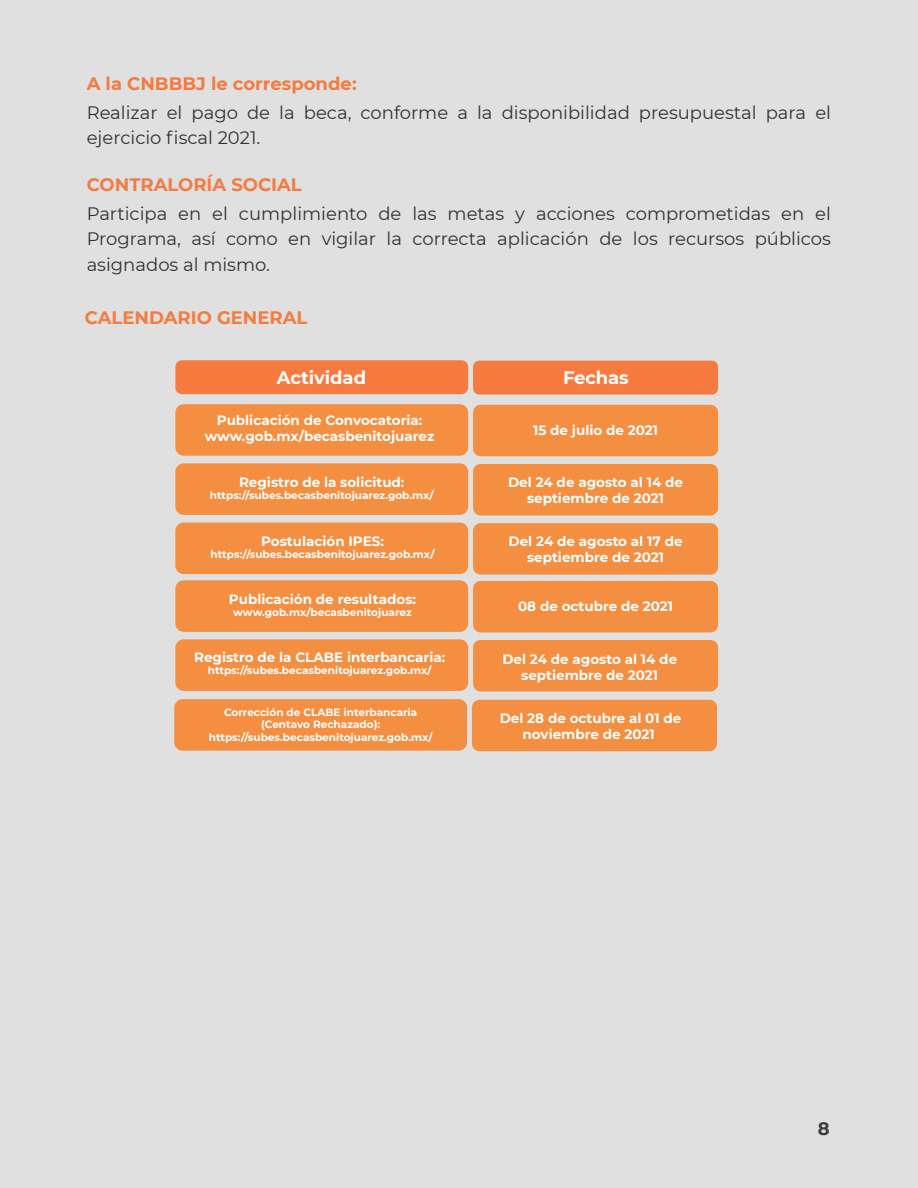
<style>
.page{position:relative;width:918px;height:1188px;background:#e0e0e0}
.page>*{position:absolute;margin:0;border:0;box-sizing:border-box;transform-origin:0 0}
.t1{font:18px/25.5px "Montserrat";color:#333}
.t2{font:700 18px "Montserrat";color:#f57b40}
.t3{font:700 18px "Montserrat";letter-spacing:-.005em;color:#fff}
.t4{font:700 18px "Montserrat";color:#3d3d3d}
.t5{font:700 13.5px/16.2px "Montserrat";color:#fff;text-align:center}
.t6{font:700 10.5px/12.6px "Montserrat";color:#fff;text-align:center}
</style>
<div class="page">
<div style="left:175px;top:360px;width:293px;height:34px;background:#f57b40;border-radius:7px"></div>
<div style="left:473px;top:361px;width:245px;height:34px;background:#f57b40;border-radius:6px"></div>
<div style="left:175px;top:404px;width:293px;height:52px;background:#f48f42;border-radius:8px"></div>
<div style="left:473px;top:405px;width:245px;height:51px;background:#f48f42;border-radius:8px"></div>
<div style="left:175px;top:463px;width:293px;height:52px;background:#f48f42;border-radius:8px"></div>
<div style="left:473px;top:464px;width:245px;height:51px;background:#f48f42;border-radius:8px"></div>
<div style="left:175px;top:523px;width:293px;height:51px;background:#f48f42;border-radius:8px"></div>
<div style="left:473px;top:523px;width:245px;height:52px;background:#f48f42;border-radius:8px"></div>
<div style="left:175px;top:639px;width:293px;height:52px;background:#f48f42;border-radius:8px"></div>
<div style="left:473px;top:640px;width:245px;height:51px;background:#f48f42;border-radius:8px"></div>
<div style="left:174px;top:699px;width:293px;height:52px;background:#f48f42;border-radius:8px"></div>
<div style="left:472px;top:700px;width:245px;height:51px;background:#f48f42;border-radius:8px"></div>
<div style="left:175px;top:580px;width:293px;height:52px;background:#f48f42;border-radius:8px"></div>
<div style="left:473px;top:581px;width:245px;height:51px;background:#f48f42;border-radius:8px"></div>
<h1 class="t2" style="left:87px;top:71px;width:272px">A la CNBBBJ le corresponde:</h1>
<h1 class="t1" style="left:87px;top:99px;width:746px">Realizar el pago de la beca, conforme a la disponibilidad presupuestal para el ejercicio fiscal 2021.</h1>
<h1 class="t2" style="left:87px;top:172px;width:217px">CONTRALORÍA SOCIAL</h1>
<h1 class="t1" style="left:87px;top:200px;width:746px;text-align:justify">Participa en el cumplimiento de las metas y acciones comprometidas en el Programa, así como en vigilar la correcta aplicación de los recursos públicos asignados al mismo.</h1>
<h1 class="t2" style="left:85px;top:304px;width:224px">CALENDARIO GENERAL</h1>
<h1 class="t3" style="left:277px;top:365px;width:91px">Actividad</h1>
<h1 class="t3" style="left:563px;top:365px;width:67px">Fechas</h1>
<p class="t5" style="left:205px;top:411px;width:231px">Publicación de Convocatoria: www.gob.mx/becasbenitojuarez</p>
<p class="t5" style="left:533px;top:421px;width:126px">15 de julio de 2021</p>
<p class="t5" style="left:239px;top:473px;width:167px">Registro de la solicitud:</p>
<p class="t6" style="left:210px;top:489px;width:225px">https://subes.becasbenitojuarez.gob.mx/</p>
<p class="t5" style="left:261px;top:532px;width:124px">Postulación IPES:</p>
<p class="t6" style="left:211px;top:548px;width:225px">https://subes.becasbenitojuarez.gob.mx/</p>
<p class="t5" style="left:229px;top:590px;width:189px">Publicación de resultados:</p>
<p class="t6" style="left:233px;top:606px;width:180px">www.gob.mx/becasbenitojuarez</p>
<p class="t5" style="left:508px;top:473px;width:176px">Del 24 de agosto al 14 de septiembre de 2021</p>
<p class="t5" style="left:509px;top:532px;width:175px">Del 24 de agosto al 17 de septiembre de 2021</p>
<p class="t5" style="left:518px;top:597px;width:156px">08 de octubre de 2021</p>
<p class="t5" style="left:194px;top:648px;width:253px">Registro de la CLABE interbancaria:</p>
<p class="t6" style="left:208px;top:664px;width:225px">https://subes.becasbenitojuarez.gob.mx/</p>
<p class="t5" style="left:502px;top:651px;width:176px">Del 24 de agosto al 14 de septiembre de 2021</p>
<p class="t6" style="left:209px;top:705px;width:225px">Corrección de CLABE interbancaria (Centavo Rechazado): https://subes.becasbenitojuarez.gob.mx/</p>
<p class="t5" style="left:500px;top:709px;width:183px">Del 28 de octubre al 01 de noviembre de 2021</p>
<h1 class="t4" style="left:818px;top:1115px;width:13px">8</h1>
</div>
